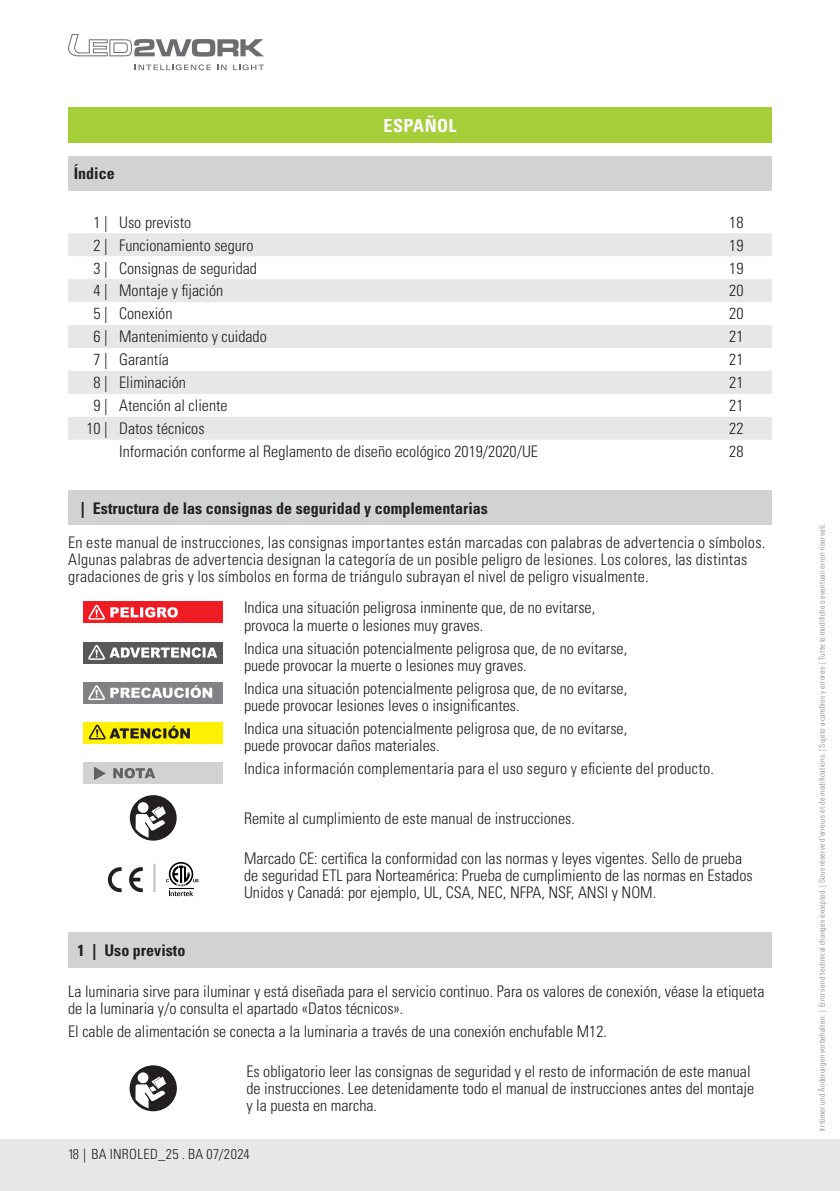
<style>
.page{position:relative;width:840px;height:1191px;background:#fff}
.page>*{position:absolute;margin:0;border:0;box-sizing:border-box;transform-origin:0 0}
.t1{font:700 condensed 18px "Univers LT Std";letter-spacing:.015em;color:#fff}
.t2{font:300 condensed 16px/17.2px "Univers LT Std";color:#231f20}
.t3{font:700 condensed 16px "Univers LT Std";color:#231f20}
.t4{font:300 condensed 14px "Univers LT Std";letter-spacing:.03em;color:#231f20}
.t5{font:300 condensed 8px "Univers LT Std";letter-spacing:.025em;color:#808285}
</style>
<div class="page">
<div style="left:0;top:1140px;width:839px;height:51px;background:#e6e7e9"></div>
<svg style="left:68px;top:34px;width:196px;height:23px"></svg>
<svg style="left:134px;top:64px;width:77px;height:6px"></svg>
<svg style="left:217px;top:65px;width:9px;height:5px"></svg>
<svg style="left:233px;top:64px;width:31px;height:6px"></svg>
<div style="left:68px;top:108px;width:703px;height:35px;background:#a6ce39"></div>
<div style="left:68px;top:156px;width:703px;height:34px;background:#d1d2d4"></div>
<svg style="left:68px;top:233px;width:703px;height:207px;fill:#e6e7e9"></svg>
<div style="left:68px;top:491px;width:703px;height:34px;background:#d1d2d4"></div>
<div style="left:84px;top:601px;width:139px;height:22px;background:#ee1d23"></div>
<svg style="left:88px;top:605px;width:90px;height:14px"></svg>
<div style="left:84px;top:642px;width:139px;height:21px;background:#57585a"></div>
<svg style="left:88px;top:645px;width:129px;height:15px"></svg>
<div style="left:84px;top:682px;width:139px;height:21px;background:#808285"></div>
<svg style="left:88px;top:685px;width:124px;height:15px"></svg>
<div style="left:84px;top:722px;width:139px;height:21px;background:#fff101"></div>
<svg style="left:89px;top:724px;width:101px;height:15px"></svg>
<div style="left:84px;top:762px;width:139px;height:22px;background:#d1d2d4"></div>
<svg style="left:94px;top:766px;width:12px;height:14px"></svg>
<svg style="left:113px;top:768px;width:42px;height:10px"></svg>
<svg style="left:130px;top:795px;width:46px;height:45px"></svg>
<svg style="left:107px;top:867px;width:14px;height:25px"></svg>
<svg style="left:129px;top:867px;width:14px;height:25px"></svg>
<hr style="left:153px;top:863px;width:2px;height:29px;background:#bcbdc0">
<svg style="left:166px;top:862px;width:32px;height:34px"></svg>
<div style="left:68px;top:932px;width:703px;height:35px;background:#d1d2d4"></div>
<svg style="left:129px;top:1065px;width:48px;height:46px"></svg>
<p class="t1" style="left:383px;top:114px;width:74px">ESPAÑOL</p>
<p class="t3" style="left:74px;top:164px;width:42px">Índice</p>
<p class="t2" style="left:94px;top:213px;width:99px">1 | Uso previsto</p>
<p class="t2" style="left:728px;top:213px;width:16px">18</p>
<p class="t2" style="left:94px;top:236px;width:161px">2 | Funcionamiento seguro</p>
<p class="t2" style="left:728px;top:236px;width:16px">19</p>
<p class="t2" style="left:94px;top:259px;width:165px">3 | Consignas de seguridad</p>
<p class="t2" style="left:728px;top:259px;width:16px">19</p>
<p class="t2" style="left:94px;top:282px;width:131px">4 | Montaje y fijación</p>
<p class="t2" style="left:728px;top:282px;width:16px">20</p>
<p class="t2" style="left:94px;top:305px;width:80px">5 | Conexión</p>
<p class="t2" style="left:728px;top:305px;width:16px">20</p>
<p class="t2" style="left:94px;top:328px;width:175px">6 | Mantenimiento y cuidado</p>
<p class="t2" style="left:728px;top:328px;width:16px">21</p>
<p class="t2" style="left:94px;top:351px;width:77px">7 | Garantía</p>
<p class="t2" style="left:728px;top:351px;width:16px">21</p>
<p class="t2" style="left:94px;top:374px;width:94px">8 | Eliminación</p>
<p class="t2" style="left:728px;top:374px;width:16px">21</p>
<p class="t2" style="left:94px;top:397px;width:135px">9 | Atención al cliente</p>
<p class="t2" style="left:728px;top:397px;width:16px">21</p>
<p class="t2" style="left:86px;top:420px;width:119px">10 | Datos técnicos</p>
<p class="t2" style="left:728px;top:420px;width:16px">22</p>
<p class="t2" style="left:119px;top:443px;width:420px">Información conforme al Reglamento de diseño ecológico 2019/2020/UE</p>
<p class="t2" style="left:728px;top:443px;width:16px">28</p>
<p class="t3" style="left:81px;top:498px;width:408px">| Estructura de las consignas de seguridad y complementarias</p>
<p class="t2" style="left:68px;top:533px;width:698px">En este manual de instrucciones, las consignas importantes están marcadas con palabras de advertencia o símbolos.<br>Algunas palabras de advertencia designan la categoría de un posible peligro de lesiones. Los colores, las distintas gradaciones de gris y los símbolos en forma de triángulo subrayan el nivel de peligro visualmente.</p>
<p class="t2" style="left:244px;top:599px;width:352px">Indica una situación peligrosa inminente que, de no evitarse, provoca la muerte o lesiones muy graves.</p>
<p class="t2" style="left:244px;top:639px;width:384px">Indica una situación potencialmente peligrosa que, de no evitarse, puede provocar la muerte o lesiones muy graves.</p>
<p class="t2" style="left:244px;top:679px;width:384px">Indica una situación potencialmente peligrosa que, de no evitarse, puede provocar lesiones leves o insignificantes.</p>
<p class="t2" style="left:244px;top:719px;width:384px">Indica una situación potencialmente peligrosa que, de no evitarse, puede provocar daños materiales.</p>
<p class="t2" style="left:244px;top:760px;width:471px">Indica información complementaria para el uso seguro y eficiente del producto.</p>
<p class="t2" style="left:244px;top:809px;width:332px">Remite al cumplimiento de este manual de instrucciones.</p>
<p class="t2" style="left:244px;top:849px;width:510px">Marcado CE: certifica la conformidad con las normas y leyes vigentes. Sello de prueba de seguridad ETL para Norteamérica: Prueba de cumplimiento de las normas en Estados<br>Unidos y Canadá: por ejemplo, UL, CSA, NEC, NFPA, NSF, ANSI y NOM.</p>
<p class="t3" style="left:77px;top:940px;width:109px">1 | Uso previsto</p>
<p class="t2" style="left:68px;top:982px;width:697px">La luminaria sirve para iluminar y está diseñada para el servicio continuo. Para os valores de conexión, véase la etiqueta de la luminaria y/o consulta el apartado «Datos técnicos».</p>
<p class="t2" style="left:68px;top:1023px;width:540px">El cable de alimentación se conecta a la luminaria a través de una conexión enchufable M12.</p>
<p class="t2" style="left:246px;top:1062px;width:509px">Es obligatorio leer las consignas de seguridad y el resto de información de este manual de instrucciones. Lee detenidamente todo el manual de instrucciones antes del montaje y la puesta en marcha.</p>
<p class="t4" style="left:68px;top:1145px;width:183px">18 | BA INROLED_25 . BA 07/2024</p>
<p class="t5" style="left:816px;top:1131px;width:610px;rotate:-90deg">Irrtümer und Änderungen vorbehalten. | Errors and technical changes excepted. | Sous réserve d’erreurs et de modifications. | Sujeto a cambios y errores. | Tutte le modifiche o eventuali errori riservati.</p>
</div>
